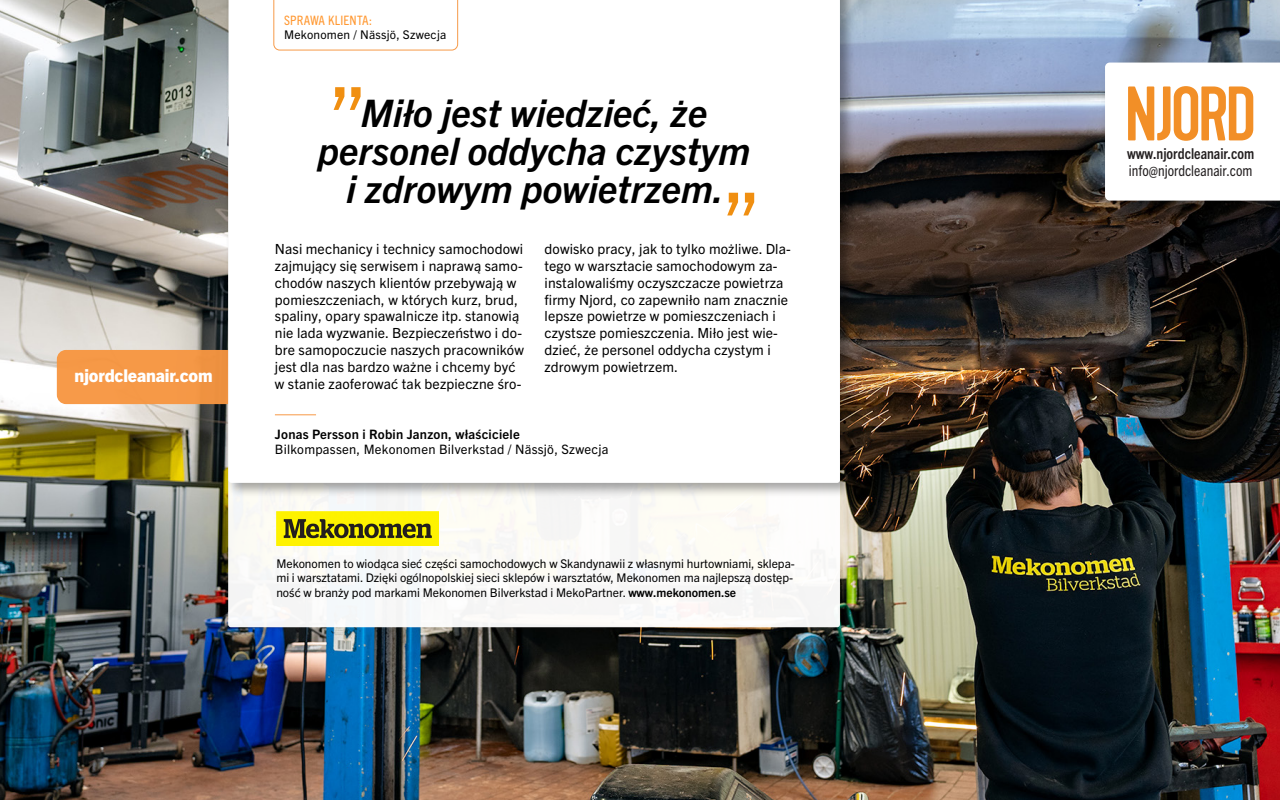
<style>
.page{position:relative;width:1280px;height:800px;background:#fff}
.page>*{position:absolute;margin:0;border:0;box-sizing:border-box;transform-origin:0 0}
.t1{font:84.5px "Trade Gothic Next LT Pro";color:#f08f11}
.t2{font:italic 700 38px/38px "Trade Gothic Next LT Pro";color:#000;text-align:center}
.t3{font:800 17.6px "Trade Gothic Next LT Pro";letter-spacing:-.01em;color:#fff}
.t4{font:condensed 15px/16.7px "Trade Gothic Next LT Pro";color:#231f20}
.t5{font:14px/16.8px "Trade Gothic Next LT Pro";letter-spacing:.01em;color:#000}
.t6{font:13px "Trade Gothic Next LT Pro";letter-spacing:.02em;color:#000}
.t7{font:700 13px "Trade Gothic Next LT Pro";letter-spacing:.02em;color:#000}
.t8{font:condensed 13px "Trade Gothic Next LT Pro";letter-spacing:.02em;color:#f93}
.t9{font:12px/14.4px "Trade Gothic Next LT Pro";color:#000}
.t10{font:12px "Trade Gothic Next LT Pro";letter-spacing:.02em;color:#000}
.s1{font-weight:700}
</style>
<div class="page">
<img style="left:0;top:0;width:1280px;height:800px">
<div style="left:57px;top:350px;width:179px;height:54px;background:#f79641;border-radius:9px"></div>
<div style="left:228px;top:154px;width:612px;height:473px;background:#faf9f6;border-radius:3px"></div>
<div style="left:225px;top:0;width:630px;height:498px;background:#000;opacity:.36"></div>
<div style="left:229px;top:0;width:611px;height:483px;background:#fff"></div>
<svg style="left:273px;top:0;width:185px;height:50px"></svg>
<hr style="left:275px;top:414px;width:41px;height:1px;background:#f79641">
<div style="left:1099px;top:57px;width:181px;height:170px;background:#000;opacity:.36"></div>
<svg style="left:1105px;top:63px;width:175px;height:138px"></svg>
<img style="left:276px;top:512px;width:162px;height:33px">
<p class="t3" style="left:75px;top:363px;width:140px">njordcleanair.com</p>
<p class="t8" style="left:284px;top:11px;width:90px">SPRAWA KLIENTA:</p>
<p class="t10" style="left:284px;top:26px;width:164px">Mekonomen / Nässjö, Szwecja</p>
<p class="t1" style="left:328px;top:58px;width:41px">”</p>
<p class="t2" style="left:318px;top:92px;width:434px">Miło jest wiedzieć, że personel oddycha czystym i zdrowym powietrzem.</p>
<p class="t1" style="left:721px;top:164px;width:41px">”</p>
<p class="t5" style="left:275px;top:240px;width:251px">Nasi mechanicy i technicy samochodowi zajmujący się serwisem i naprawą samo&shy;chodów naszych klientów przebywają w pomieszczeniach, w których kurz, brud, spaliny, opary spawalnicze itp. stanowią nie lada wyzwanie. Bezpieczeństwo i do&shy;bre samopoczucie naszych pracowników jest dla nas bardzo ważne i chcemy być w stanie zaoferować tak bezpieczne śro-</p>
<p class="t5" style="left:545px;top:240px;width:248px">dowisko pracy, jak to tylko możliwe. Dla&shy;tego w warsztacie samochodowym za&shy;instalowaliśmy oczyszczacze powietrza firmy Njord, co zapewniło nam znacznie lepsze powietrze w pomieszczeniach i czystsze pomieszczenia. Miło jest wie&shy;dzieć, że personel oddycha czystym i zdrowym powietrzem.</p>
<p class="t7" style="left:275px;top:425px;width:246px">Jonas Persson i Robin Janzon, właściciele</p>
<p class="t6" style="left:275px;top:440px;width:335px">Bilkompassen, Mekonomen Bilverkstad / Nässjö, Szwecja</p>
<p class="t9" style="left:276px;top:556px;width:520px">Mekonomen to wiodąca sieć części samochodowych w Skandynawii z własnymi hurtowniami, sklepa&shy;mi i warsztatami. Dzięki ogólnopolskiej sieci sklepów i warsztatów, Mekonomen ma najlepszą dostęp&shy;ność w branży pod markami Mekonomen Bilverkstad i MekoPartner. <span class="s1">www.mekonomen.se</span></p>
<p class="t4" style="left:1127px;top:144px;width:129px"><span class="s1">www.njordcleanair.com </span>info@njordcleanair.com</p>
</div>
